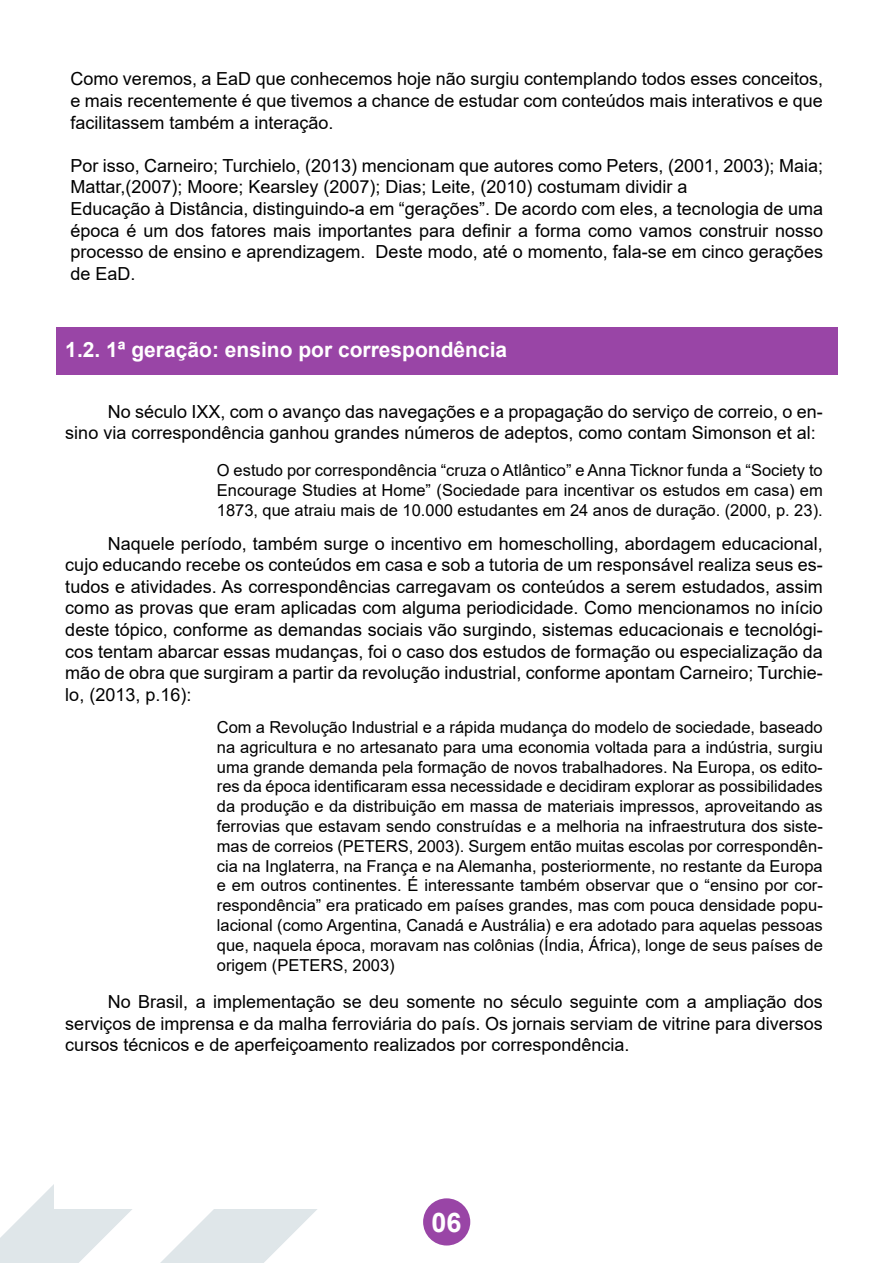
<style>
.page{position:relative;width:893px;height:1263px;background:#fff}
.page>*{position:absolute;margin:0;border:0;box-sizing:border-box;transform-origin:0 0}
.t1{font:700 27px "Arial";color:#fff}
.t2{font:700 21px "Arial";color:#fff}
.t3{font:18px/21.6px "Arial";color:#000;text-align:justify}
.t4{font:16.5px/19.8px "Arial";color:#000;text-align:justify}
</style>
<div class="page">
<svg style="left:0;top:1184px;width:317px;height:79px"></svg>
<div style="left:54px;top:54px;width:785px;height:1155px;background:#fff"></div>
<div style="left:423px;top:1198px;width:47px;height:47px;background:#9945a6;border-radius:50%"></div>
<div style="left:57px;top:327px;width:781px;height:48px;background:#9945a6"></div>
<p class="t3" style="left:70px;top:68px;width:754px">Como veremos, a EaD que conhecemos hoje não surgiu contemplando todos esses conceitos, e mais recentemente é que tivemos a chance de estudar com conteúdos mais interativos e que facilitassem também a interação.</p>
<p class="t3" style="left:70px;top:155px;width:754px;text-align:left">Por isso, Carneiro; Turchielo, (2013) mencionam que autores como Peters, (2001, 2003); Maia; Mattar,(2007); Moore; Kearsley (2007); Dias; Leite, (2010) costumam dividir a<br>Educação à Distância, distinguindo-a em “gerações”. De acordo com eles, a tecnologia de uma época é um dos fatores mais importantes para definir a forma como vamos construir nosso processo de ensino e aprendizagem. Deste modo, até o momento, fala-se em cinco gerações de EaD.</p>
<p class="t2" style="left:65px;top:335px;width:443px">1.2. 1ª geração: ensino por correspondência</p>
<p class="t3" style="left:65px;top:400px;width:759px;text-indent:43px">No século IXX, com o avanço das navegações e a propagação do serviço de correio, o en&shy;sino via correspondência ganhou grandes números de adeptos, como contam Simonson et al:</p>
<p class="t4" style="left:217px;top:460px;width:607px">O estudo por correspondência “cruza o Atlântico” e Anna Ticknor funda a “Society to Encourage Studies at Home” (Sociedade para incentivar os estudos em casa) em 1873, que atraiu mais de 10.000 estudantes em 24 anos de duração. (2000, p. 23).</p>
<p class="t3" style="left:65px;top:532px;width:759px;text-indent:43px">Naquele período, também surge o incentivo em homescholling, abordagem educacional, cujo educando recebe os conteúdos em casa e sob a tutoria de um responsável realiza seus es&shy;tudos e atividades. As correspondências carregavam os conteúdos a serem estudados, assim como as provas que eram aplicadas com alguma periodicidade. Como mencionamos no início deste tópico, conforme as demandas sociais vão surgindo, sistemas educacionais e tecnológi&shy;cos tentam abarcar essas mudanças, foi o caso dos estudos de formação ou especialização da mão de obra que surgiram a partir da revolução industrial, conforme apontam Carneiro; Turchie&shy;lo, (2013, p.16):</p>
<p class="t4" style="left:217px;top:717px;width:607px">Com a Revolução Industrial e a rápida mudança do modelo de sociedade, baseado na agricultura e no artesanato para uma economia voltada para a indústria, surgiu uma grande demanda pela formação de novos trabalhadores. Na Europa, os edito&shy;res da época identificaram essa necessidade e decidiram explorar as possibilidades da produção e da distribuição em massa de materiais impressos, aproveitando as ferrovias que estavam sendo construídas e a melhoria na infraestrutura dos siste&shy;mas de correios (PETERS, 2003). Surgem então muitas escolas por correspondên&shy;cia na Inglaterra, na França e na Alemanha, posteriormente, no restante da Europa e em outros continentes. É interessante também observar que o “ensino por cor&shy;respondência” era praticado em países grandes, mas com pouca densidade popu&shy;lacional (como Argentina, Canadá e Austrália) e era adotado para aquelas pessoas que, naquela época, moravam nas colônias (Índia, África), longe de seus países de origem (PETERS, 2003)</p>
<p class="t3" style="left:65px;top:991px;width:759px;text-indent:43px">No Brasil, a implementação se deu somente no século seguinte com a ampliação dos serviços de imprensa e da malha ferroviária do país. Os jornais serviam de vitrine para diversos cursos técnicos e de aperfeiçoamento realizados por correspondência.</p>
<h1 class="t1" style="left:432px;top:1203px;width:32px">06</h1>
</div>
